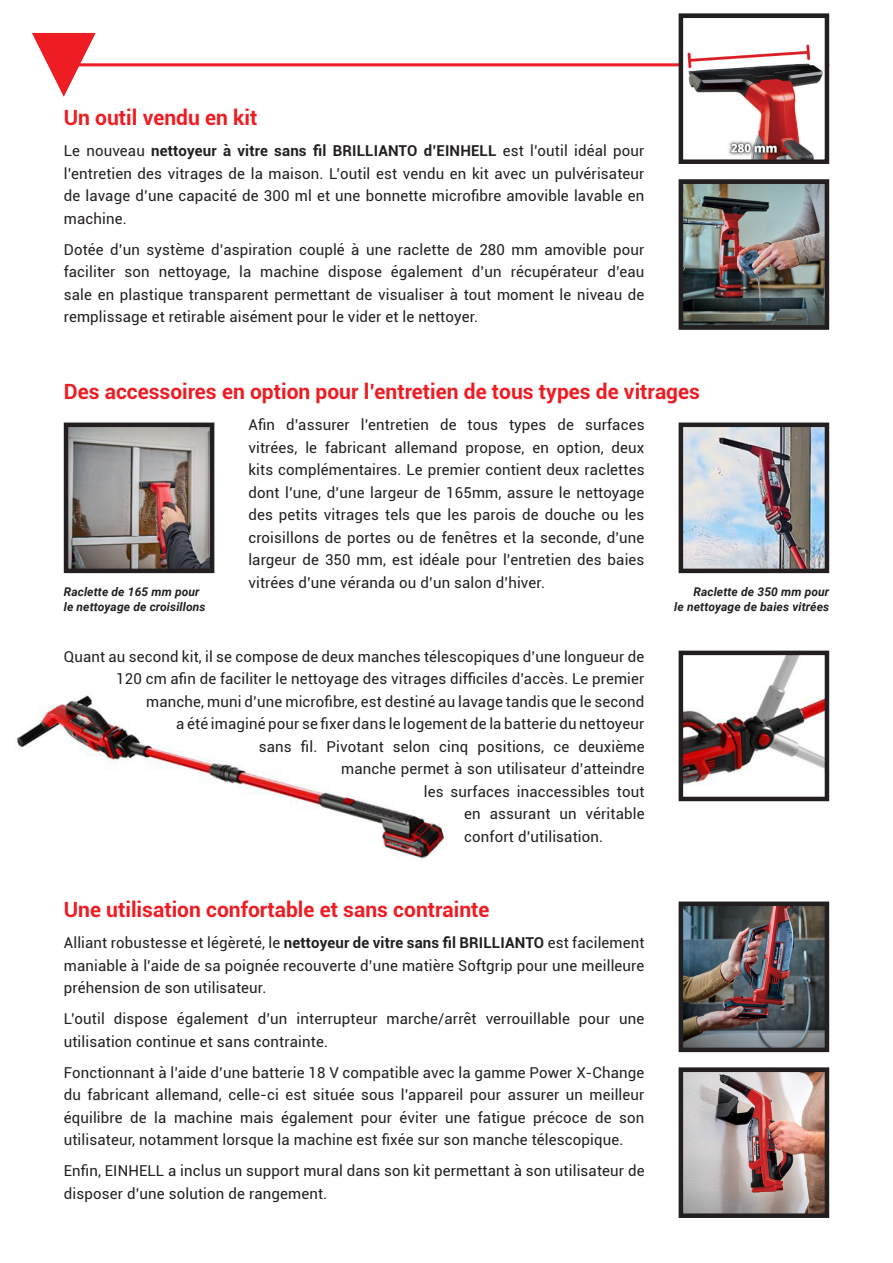
<style>
.page{position:relative;width:893px;height:1263px;background:#fff}
.page>*{position:absolute;margin:0;border:0;box-sizing:border-box;transform-origin:0 0}
.t1{font:700 21px "Roboto";color:#ee1d23}
.t2{font:15px/22.5px "Roboto";letter-spacing:.01em;color:#231f20;text-align:justify}
.t3{font:italic 700 12px/14.4px "Roboto";letter-spacing:.01em;color:#231f20}
.s1{font-weight:700}
</style>
<div class="page">
<img style="left:17px;top:695px;width:429px;height:165px">
<svg style="left:32px;top:33px;width:64px;height:64px"></svg>
<hr style="left:64px;top:63px;width:765px;height:3px;background:#ee1d23">
<img style="left:684px;top:18px;width:140px;height:141px">
<div style="left:679px;top:13px;width:150px;height:151px;border:4px solid #231f20"></div>
<img style="left:684px;top:906px;width:140px;height:141px">
<div style="left:679px;top:901px;width:150px;height:151px;border:4px solid #231f20"></div>
<img style="left:684px;top:184px;width:140px;height:141px">
<div style="left:679px;top:179px;width:150px;height:151px;border:4px solid #231f20"></div>
<img style="left:69px;top:428px;width:140px;height:140px">
<div style="left:64px;top:423px;width:150px;height:150px;border:4px solid #231f20"></div>
<img style="left:684px;top:428px;width:140px;height:140px">
<div style="left:679px;top:423px;width:150px;height:150px;border:4px solid #231f20"></div>
<img style="left:684px;top:1072px;width:140px;height:141px">
<div style="left:679px;top:1067px;width:150px;height:151px;border:4px solid #231f20"></div>
<img style="left:684px;top:656px;width:140px;height:129px">
<div style="left:679px;top:651px;width:150px;height:150px;border:4px solid #231f20"></div>
<p class="t1" style="left:64px;top:103px;width:195px">Un outil vendu en kit</p>
<p class="t2" style="left:64px;top:139px;width:582px">Le nouveau <span class="s1">nettoyeur à vitre sans fil BRILLIANTO d’EINHELL</span> est l’outil idéal pour l’entretien des vitrages de la maison. L’outil est vendu en kit avec un pulvérisateur de lavage d’une capacité de 300 ml et une bonnette microfibre amovible lavable en machine.</p>
<p class="t2" style="left:64px;top:238px;width:582px">Dotée d’un système d’aspiration couplé à une raclette de 280 mm amovible pour faciliter son nettoyage, la machine dispose également d’un récupérateur d’eau sale en plastique transparent permettant de visualiser à tout moment le niveau de remplissage et retirable aisément pour le vider et le nettoyer.</p>
<p class="t1" style="left:64px;top:377px;width:638px">Des accessoires en option pour l’entretien de tous types de vitrages</p>
<p class="t2" style="left:248px;top:413px;width:398px">Afin d’assurer l’entretien de tous types de surfaces vitrées, le fabricant allemand propose, en option, deux kits complémentaires. Le premier contient deux raclettes dont l’une, d’une largeur de 165mm, assure le nettoyage des petits vitrages tels que les parois de douche ou les croisillons de portes ou de fenêtres et la seconde, d’une largeur de 350 mm, est idéale pour l’entretien des baies vitrées d’une véranda ou d’un salon d’hiver.</p>
<p class="t3" style="left:64px;top:584px;width:143px">Raclette de 165 mm pour le nettoyage de croisillons</p>
<p class="t3" style="left:674px;top:584px;width:156px;text-align:right">Raclette de 350 mm pour<br>le nettoyage de baies vitrées</p>
<p class="t2" style="left:64px;top:645px;width:582px">Quant au second kit, il se compose de deux manches télescopiques d’une longueur de</p>
<p class="t2" style="left:116px;top:667px;width:530px">120 cm afin de faciliter le nettoyage des vitrages difficiles d’accès. Le premier</p>
<p class="t2" style="left:146px;top:690px;width:500px">manche, muni d’une microfibre, est destiné au lavage tandis que le second</p>
<p class="t2" style="left:176px;top:712px;width:470px">a été imaginé pour se fixer dans le logement de la batterie du nettoyeur</p>
<p class="t2" style="left:259px;top:735px;width:387px">sans fil. Pivotant selon cinq positions, ce deuxième</p>
<p class="t2" style="left:341px;top:757px;width:305px">manche permet à son utilisateur d’atteindre</p>
<p class="t2" style="left:424px;top:780px;width:222px">les surfaces inaccessibles tout</p>
<p class="t2" style="left:464px;top:802px;width:182px">en assurant un véritable</p>
<p class="t2" style="left:464px;top:825px;width:140px">confort d’utilisation.</p>
<p class="t1" style="left:64px;top:895px;width:427px">Une utilisation confortable et sans contrainte</p>
<p class="t2" style="left:64px;top:931px;width:582px">Alliant robustesse et légèreté, le <span class="s1">nettoyeur de vitre sans fil BRILLIANTO</span> est facilement maniable à l’aide de sa poignée recouverte d’une matière Softgrip pour une meilleure préhension de son utilisateur.</p>
<p class="t2" style="left:64px;top:1007px;width:582px">L’outil dispose également d’un interrupteur marche/arrêt verrouillable pour une utilisation continue et sans contrainte.</p>
<p class="t2" style="left:64px;top:1061px;width:582px">Fonctionnant à l’aide d’une batterie 18 V compatible avec la gamme Power X-Change du fabricant allemand, celle-ci est située sous l’appareil pour assurer un meilleur équilibre de la machine mais également pour éviter une fatigue précoce de son utilisateur, notamment lorsque la machine est fixée sur son manche télescopique.</p>
<p class="t2" style="left:64px;top:1159px;width:582px">Enfin, EINHELL a inclus un support mural dans son kit permettant à son utilisateur de disposer d’une solution de rangement.</p>
</div>
